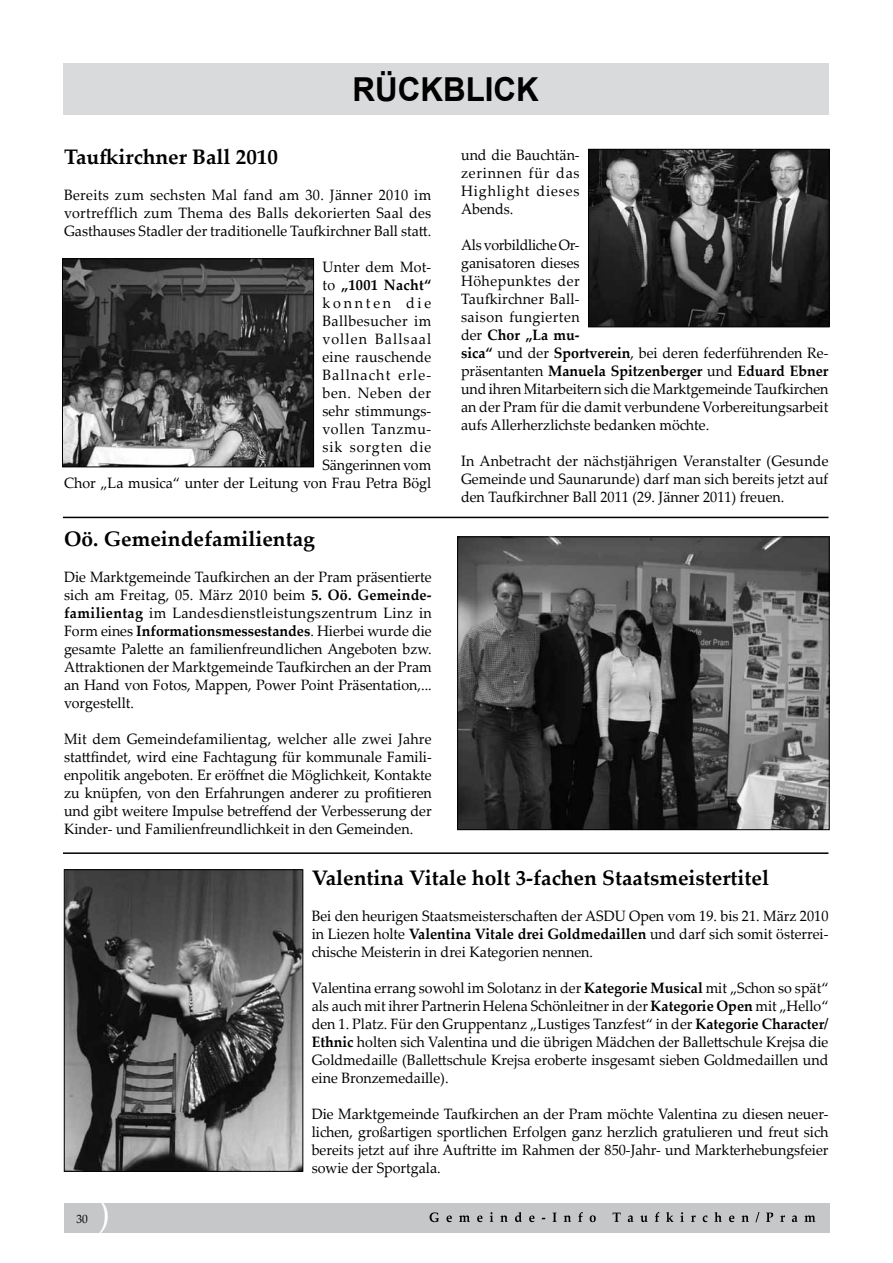
<style>
.page{position:relative;width:893px;height:1263px;background:#fff}
.page>*{position:absolute;margin:0;border:0;box-sizing:border-box;transform-origin:0 0}
.t1{font:36px "Palatino Linotype";color:#fff;scale:.95 1}
.t2{font:700 33px "Arial";color:#000;scale:.95 1}
.t3{font:700 21px "Palatino Linotype";color:#000}
.t4{font:15px/18px "Palatino Linotype";color:#000;text-align:justify;scale:.95 1}
.t5{font:15px/18px "Palatino Linotype";letter-spacing:.025em;color:#000;text-align:right;scale:.95 1}
.t6{font:12px "Palatino Linotype";color:#000;scale:.95 1}
.s1{font-weight:700}
</style>
<div class="page">
<div style="left:64px;top:1203px;width:765px;height:30px;background:#c6c7c8"></div>
<svg style="left:430px;top:1212px;width:385px;height:10px"></svg>
<div style="left:63px;top:64px;width:765px;height:51px;background:#d9dadb"></div>
<img style="left:459px;top:538px;width:369px;height:290px">
<div style="left:457px;top:536px;width:373px;height:294px;border:1px solid #000"></div>
<hr style="left:63px;top:517px;width:765px;height:1px;background:#000">
<hr style="left:63px;top:852px;width:765px;height:2px;background:#000">
<img style="left:590px;top:151px;width:237px;height:174px">
<div style="left:588px;top:149px;width:241px;height:178px;border:1px solid #000"></div>
<img style="left:64px;top:260px;width:248px;height:205px">
<div style="left:62px;top:258px;width:252px;height:209px;border:1px solid #000"></div>
<img style="left:66px;top:871px;width:235px;height:299px">
<div style="left:64px;top:869px;width:239px;height:303px;border:1px solid #000"></div>
<h2 class="t2" style="left:353px;top:67px;width:198px">RÜCKBLICK</h2>
<h3 class="t3" style="left:64px;top:142px;width:215px">Taufkirchner Ball 2010</h3>
<p class="t4" style="left:64px;top:185px;width:388px">Bereits zum sechsten Mal fand am 30. Jänner 2010 im vortrefflich zum Thema des Balls dekorierten Saal des Gasthauses Stadler der traditionelle Taufkirchner Ball statt.</p>
<p class="t5" style="left:64px;top:257px;width:388px">Unter dem Mot-<br>to <span class="s1">„1001 Nacht“<br></span>konnten die<br>Ballbesucher im<br>vollen Ballsaal<br>eine rauschende<br>Ballnacht erle-<br>ben. Neben der<br>sehr stimmungs-<br>vollen Tanzmu-<br>sik sorgten die<br>Sängerinnen vom<br>Chor „La musica“ unter der Leitung von Frau Petra Bögl</p>
<h3 class="t3" style="left:64px;top:523px;width:252px">Oö. Gemeindefamilientag</h3>
<p class="t4" style="left:64px;top:567px;width:389px">Die Marktgemeinde Taufkirchen an der Pram präsentierte sich am Freitag, 05. März 2010 beim <span class="s1">5. Oö. Gemeinde&shy;familientag</span> im Landesdienstleistungszentrum Linz in Form eines <span class="s1">Informationsmessestandes</span>. Hierbei wurde die gesamte Palette an familienfreundlichen Angeboten bzw.<br>Attraktionen der Marktgemeinde Taufkirchen an der Pram an Hand von Fotos, Mappen, Power Point Präsentation,... vorgestellt.</p>
<p class="t4" style="left:64px;top:729px;width:389px">Mit dem Gemeindefamilientag, welcher alle zwei Jahre stattfindet, wird eine Fachtagung für kommunale Famili&shy;enpolitik angeboten. Er eröffnet die Möglichkeit, Kontakte zu knüpfen, von den Erfahrungen anderer zu profitieren und gibt weitere Impulse betreffend der Verbesserung der Kinder- und Familienfreundlichkeit in den Gemeinden.</p>
<p class="t4" style="left:461px;top:145px;width:126px">und die Bauchtän&shy;zerinnen für das Highlight dieses Abends.</p>
<p class="t4" style="left:461px;top:235px;width:388px;text-align:left">Als vorbildliche Or-<br>ganisatoren dieses<br>Höhepunktes der<br>Taufkirchner Ball-<br>saison fungierten<br>der <span class="s1">Chor „La mu-<br>sica“</span> und der <span class="s1">Sportverein</span>, bei deren federführenden Re&shy;präsentanten <span class="s1">Manuela Spitzenberger</span> und <span class="s1">Eduard Ebner </span>und ihren Mitarbeitern sich die Marktgemeinde Taufkirchen an der Pram für die damit verbundene Vorbereitungsarbeit aufs Allerherzlichste bedanken möchte.</p>
<p class="t4" style="left:461px;top:451px;width:388px">In Anbetracht der nächstjährigen Veranstalter (Gesunde Gemeinde und Saunarunde) darf man sich bereits jetzt auf den Taufkirchner Ball 2011 (29. Jänner 2011) freuen.</p>
<p class="t6" style="left:76px;top:1211px;width:13px">30</p>
<h1 class="t1" style="left:99px;top:1187px;width:13px">)</h1>
<h3 class="t3" style="left:312px;top:863px;width:459px">Valentina Vitale holt 3-fachen Staatsmeistertitel</h3>
<p class="t4" style="left:312px;top:906px;width:545px">Bei den heurigen Staatsmeisterschaften der ASDU Open vom 19. bis 21. März 2010 in Liezen holte <span class="s1">Valentina Vitale drei Goldmedaillen</span> und darf sich somit österrei&shy;chische Meisterin in drei Kategorien nennen.</p>
<p class="t4" style="left:312px;top:978px;width:545px">Valentina errang sowohl im Solotanz in der <span class="s1">Kategorie Musical</span> mit „Schon so spät“ als auch mit ihrer Partnerin Helena Schönleitner in der <span class="s1">Kategorie Open</span> mit „Hello“ den 1. Platz. Für den Gruppentanz „Lustiges Tanzfest“ in der <span class="s1">Kategorie Character/ Ethnic</span> holten sich Valentina und die übrigen Mädchen der Ballettschule Krejsa die Goldmedaille (Ballettschule Krejsa eroberte insgesamt sieben Goldmedaillen und eine Bronzemedaille).</p>
<p class="t4" style="left:312px;top:1104px;width:545px">Die Marktgemeinde Taufkirchen an der Pram möchte Valentina zu diesen neuer&shy;lichen, großartigen sportlichen Erfolgen ganz herzlich gratulieren und freut sich bereits jetzt auf ihre Auftritte im Rahmen der 850-Jahr- und Markterhebungsfeier sowie der Sportgala.</p>
</div>
